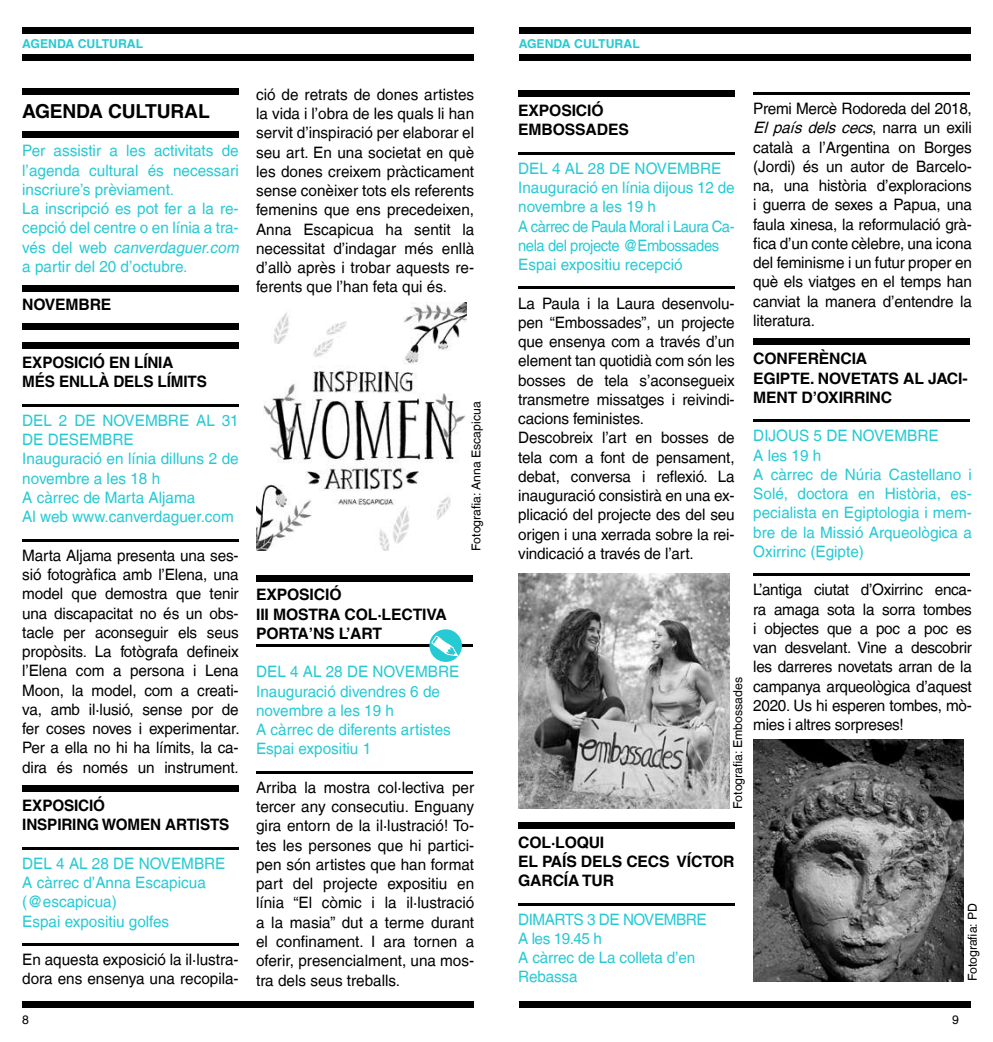
<style>
.page{position:relative;width:993px;height:1042px;background:#fff}
.page>*{position:absolute;margin:0;border:0;box-sizing:border-box;transform-origin:0 0}
.t1{font:700 19.25px "Helvetica LT";letter-spacing:-.01em;color:#000}
.t2{font:15.75px/19.2px "Helvetica LT";letter-spacing:-.01em;color:#000;text-align:justify}
.t3{font:15.75px/19.2px "Helvetica LT";color:#26cad3}
.t4{font:700 15.75px/19.2px "Helvetica LT";letter-spacing:-.01em;color:#000}
.t5{font:12.25px "Helvetica LT";color:#000}
.t6{font:700 12.25px "Helvetica LT";color:#26cad3}
.s1{font-style:italic}
</style>
<div class="page">
<div style="left:22px;top:1001px;width:452px;height:7px;background:#000"></div>
<div style="left:518px;top:1001px;width:452px;height:7px;background:#000"></div>
<div style="left:22px;top:27px;width:452px;height:6px;background:#000"></div>
<div style="left:22px;top:54px;width:452px;height:6px;background:#000"></div>
<div style="left:22px;top:89px;width:217px;height:6px;background:#000"></div>
<div style="left:22px;top:131px;width:217px;height:6px;background:#000"></div>
<div style="left:22px;top:285px;width:217px;height:6px;background:#000"></div>
<div style="left:22px;top:323px;width:217px;height:7px;background:#000"></div>
<div style="left:22px;top:343px;width:217px;height:6px;background:#000"></div>
<hr style="left:22px;top:404px;width:217px;height:3px;background:#000">
<hr style="left:22px;top:538px;width:217px;height:3px;background:#000">
<div style="left:22px;top:785px;width:217px;height:7px;background:#000"></div>
<hr style="left:22px;top:846px;width:217px;height:3px;background:#000">
<hr style="left:22px;top:943px;width:217px;height:3px;background:#000">
<div style="left:256px;top:575px;width:216px;height:6px;background:#000"></div>
<hr style="left:256px;top:644px;width:216px;height:3px;background:#000">
<div style="left:429px;top:629px;width:33px;height:33px;background:#26cad3;border-radius:50%"></div>
<svg style="left:431px;top:635px;width:27px;height:21px"></svg>
<hr style="left:256px;top:771px;width:216px;height:3px;background:#000">
<img style="left:256px;top:303px;width:210px;height:248px">
<div style="left:518px;top:27px;width:452px;height:6px;background:#000"></div>
<div style="left:518px;top:54px;width:452px;height:6px;background:#000"></div>
<div style="left:518px;top:91px;width:216px;height:6px;background:#000"></div>
<hr style="left:518px;top:152px;width:216px;height:3px;background:#000">
<hr style="left:518px;top:286px;width:216px;height:3px;background:#000">
<div style="left:518px;top:822px;width:216px;height:6px;background:#000"></div>
<hr style="left:518px;top:902px;width:216px;height:3px;background:#000">
<hr style="left:753px;top:92px;width:216px;height:3px;background:#000">
<div style="left:753px;top:339px;width:216px;height:6px;background:#000"></div>
<hr style="left:753px;top:419px;width:216px;height:3px;background:#000">
<hr style="left:753px;top:573px;width:216px;height:3px;background:#000">
<img style="left:518px;top:573px;width:211px;height:236px">
<img style="left:753px;top:739px;width:210px;height:242px">
<p class="t6" style="left:22px;top:36px;width:122px">AGENDA CULTURAL</p>
<p class="t1" style="left:22px;top:99px;width:189px">AGENDA CULTURAL</p>
<p class="t3" style="left:22px;top:141px;width:221px">Per assistir a les activitats de l’agenda cultural és necessari inscriure’s prèviament.<br>La inscripció es pot fer a la re&shy;cepció del centre o en línia a tra&shy;vé s d e l w e b <span class="s1">canverdaguer.com </span>a partir del 20 d’octubre.</p>
<p class="t4" style="left:22px;top:295px;width:91px">NOVEMBRE</p>
<p class="t2" style="left:256px;top:85px;width:219px">ció de retrats de dones artistes la vida i l’obra de les quals li han servit d’inspiració per elaborar el seu art. En una societat en què les dones creixem pràcticament sense conèixer tots els referents femenins que ens precedeixen, Anna Escapicua ha sentit la necessitat d’indagar més enllà d’allò après i trobar aquests re&shy;ferents que l’han feta qui és.</p>
<p class="t4" style="left:22px;top:353px;width:186px">EXPOSICIÓ EN LÍNIA<br>MÉS ENLLÀ DELS LÍMITS</p>
<p class="t3" style="left:22px;top:411px;width:218px">DEL 2 DE NOVEMBRE AL 31<br>DE DESEMBRE<br>Inauguració en línia dilluns 2 de novembre a les 18 h<br>A càrrec de Marta Aljama<br>Al web www.canverdaguer.com</p>
<p class="t2" style="left:22px;top:545px;width:219px">Marta Aljama presenta una ses&shy;sió fotogràfica amb l’Elena, una model que demostra que tenir una discapacitat no és un obs&shy;tacle per aconseguir els seus propòsits. La fotògrafa defineix l’Elena com a persona i Lena Moon, la model, com a creati&shy;va, amb il·lusió, sense por de fer coses noves i experimentar.<br>Per a ella no hi ha límits, la ca&shy;dira és només un instrument.</p>
<p class="t4" style="left:22px;top:795px;width:209px">EXPOSICIÓ<br>INSPIRING WOMEN ARTISTS</p>
<p class="t3" style="left:22px;top:853px;width:205px">DEL 4 AL 28 DE NOVEMBRE<br>A càrrec d’Anna Escapicua (@escapicua)<br>Espai expositiu golfes</p>
<p class="t2" style="left:22px;top:950px;width:218px">En aquesta exposició la il·lustra&shy;dora ens ensenya una recopila-</p>
<p class="t5" style="left:469px;top:551px;width:151px;rotate:-90deg">Fotografia: Anna Escapicua</p>
<p class="t4" style="left:256px;top:585px;width:192px">EXPOSICIÓ<br>III MOSTRA COL·LECTIVA<br>PORTA’NS L’ART</p>
<p class="t3" style="left:256px;top:662px;width:205px">DEL 4 AL 28 DE NOVEMBRE<br>Inauguració divendres 6 de novembre a les 19 h<br>A càrrec de diferents artistes<br>Espai expositiu 1</p>
<p class="t2" style="left:256px;top:778px;width:219px">Arriba la mostra col·lectiva per tercer any consecutiu. Enguany gira entorn de la il·lustració! To&shy;tes les persones que hi partici&shy;pen són artistes que han format part del projecte expositiu en línia “El còmic i la il·lustració a la masia” dut a terme durant el confinament. I ara tornen a oferir, presencialment, una mos&shy;tra dels seus treballs.</p>
<p class="t6" style="left:518px;top:36px;width:122px">AGENDA CULTURAL</p>
<p class="t4" style="left:518px;top:101px;width:112px">EXPOSICIÓ<br>EMBOSSADES</p>
<p class="t3" style="left:518px;top:159px;width:218px">DEL 4 AL 28 DE NOVEMBRE<br>Inauguració en línia dijous 12 de novembre a les 19 h<br>A càrrec de Paula Moral i Laura Ca&shy;nela del projecte @Embossades<br>Espai expositiu recepció</p>
<p class="t2" style="left:518px;top:293px;width:218px;text-align:left">La Paula i la Laura desenvolu&shy;pen “Embossades”, un projecte que ensenya com a través d’un element tan quotidià com són les bosses de tela s’aconsegueix transmetre missatges i reivindi&shy;cacions feministes.<br>Descobreix l’art en bosses de tela com a font de pensament, debat, conversa i reflexió. La inauguració consistirà en una ex&shy;plicació del projecte des del seu origen i una xerrada sobre la rei&shy;vindicació a través de l’art.</p>
<p class="t5" style="left:730px;top:809px;width:133px;rotate:-90deg">Fotografia: Embossades</p>
<p class="t2" style="left:753px;top:99px;width:220px">Premi Mercè Rodoreda del 2018, <span class="s1">El país dels cecs</span>, n a r r a u n e x i l i català a l’Argentina on Borges (Jordi) és un autor de Barcelo&shy;na, una història d’exploracions i guerra de sexes a Papua, una faula xinesa, la reformulació grà&shy;fica d’un conte cèlebre, una icona del feminisme i un futur proper en què els viatges en el temps han canviat la manera d’entendre la literatura.</p>
<p class="t4" style="left:753px;top:349px;width:216px">CONFERÈNCIA<br>EGIPTE. NOVETATS AL JACI-<br>MENT D’OXIRRINC</p>
<p class="t3" style="left:753px;top:426px;width:220px">DIJOUS 5 DE NOVEMBRE<br>A les 19 h<br>A càrrec de Núria Castellano i<br>Solé, doctora en Història, es&shy;pecialista en Egiptologia i mem&shy;bre de la Missió Arqueològica a<br>Oxirrinc (Egipte)</p>
<p class="t2" style="left:753px;top:580px;width:220px">L’antiga ciutat d’Oxirrinc enca&shy;ra amaga sota la sorra tombes i objectes que a poc a poc es van desvelant. Vine a descobrir les darreres novetats arran de la campanya arqueològica d’aquest 2020. Us hi esperen tombes, mò&shy;mies i altres sorpreses!</p>
<p class="t4" style="left:518px;top:832px;width:218px">COL·LOQUI<br>EL PAÍS DELS CECS VÍCTOR<br>GARCÍA TUR</p>
<p class="t3" style="left:518px;top:909px;width:190px">DIMARTS 3 DE NOVEMBRE<br>A les 19.45 h<br>A càrrec de La colleta d’en<br>Rebassa</p>
<p class="t5" style="left:965px;top:981px;width:79px;rotate:-90deg">Fotografia: PD</p>
<p class="t5" style="left:22px;top:1012px;width:8px">8</p>
<p class="t5" style="left:951px;top:1012px;width:8px">9</p>
</div>
